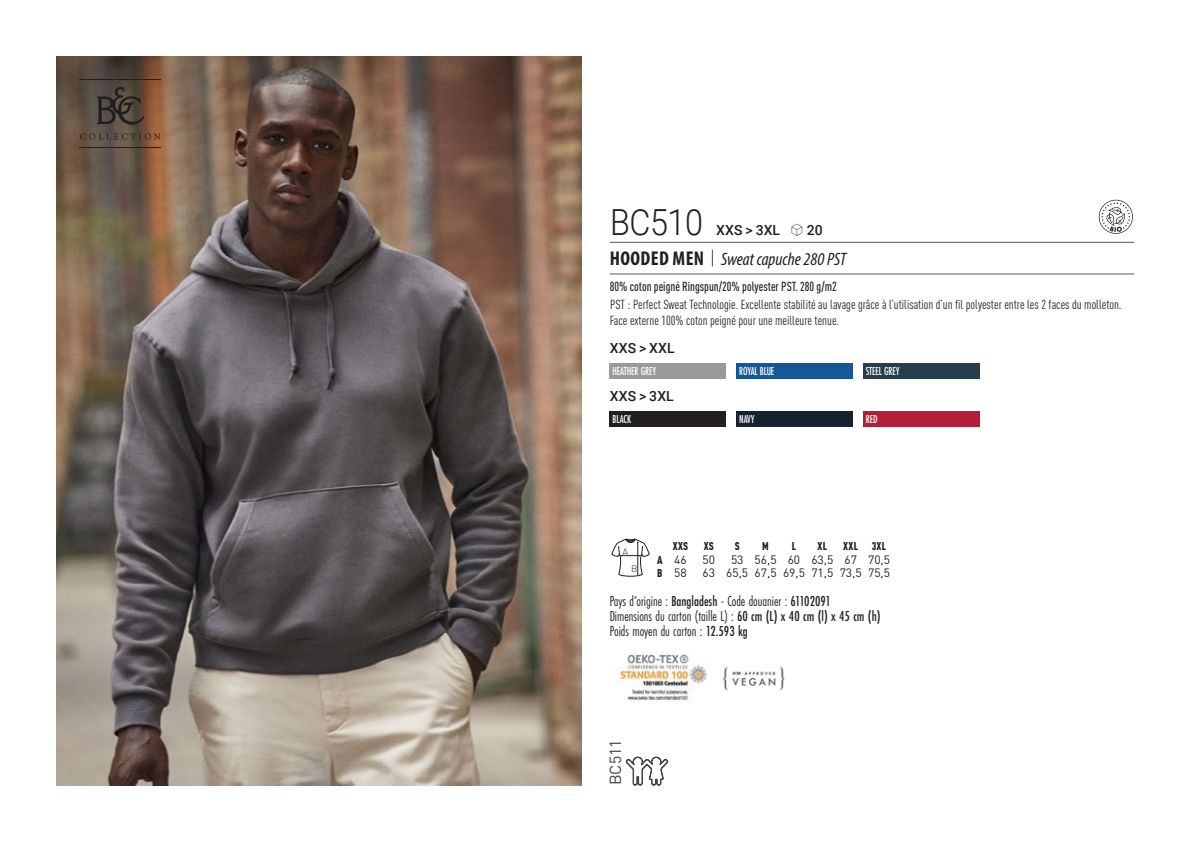
<style>
.page{position:relative;width:1191px;height:842px;background:#fff}
.page>*{position:absolute;margin:0;border:0;box-sizing:border-box;transform-origin:0 0}
.t1{font:300 36px "Roboto";letter-spacing:-.015em;color:#231f20;scale:.9 1}
.t2{font:italic 18px "Myriad Variable Concept";color:#231f20}
.t3{font:16px "DIN Pro";color:#43444c}
.t4{font:15px "Futura PT Cond";color:#231f20;scale:.95 1}
.t5{font:500 14px "Roboto";letter-spacing:.005em;color:#231f20}
.t6{font:condensed 13px/16px "DIN Pro";color:#231f20}
.grammage_2020{font:500 condensed 13px "DIN Pro";color:#231f20;scale:.95 1}
._88_tailles_tab_maig{font:12px "DIN Pro";color:#231f20}
.Coloris_nuancier_bla{font:500 12px "Futura PT Cond";letter-spacing:-.01em;color:#fff;scale:.9 1}
._88_tailles_tab_maig-2{font:900 condensed 11.2px "DIN Pro";letter-spacing:.02em;color:#231f20;scale:.95 1}
.t7{font:300 9.2px "DIN";color:#231f20}
.s1{font-family:"Linotype Shapeshifter";font-weight:400;font-size:16px}
.s2{font-family:"Myriad Pro";font-weight:700;font-style:normal;font-stretch:condensed;font-size:20px}
.s3{font-family:"Roboto Condensed";font-weight:300;font-style:normal;font-size:20px}
.s4{font-weight:900;font-stretch:condensed;font-size:11.2px}
.s5{font-weight:500}
</style>
<div class="page">
<img style="left:57px;top:57px;width:524px;height:728px">
<hr style="left:79px;top:79px;width:82px;height:1px;background:#231f20">
<hr style="left:79px;top:147px;width:82px;height:1px;background:#231f20">
<svg style="left:80px;top:133px;width:80px;height:7px"></svg>
<svg style="left:97px;top:87px;width:47px;height:38px;background:#473e37"></svg>
<div style="left:609px;top:364px;width:117px;height:15px;background:#989a9c"></div>
<div style="left:736px;top:364px;width:116px;height:15px;background:#145897"></div>
<div style="left:863px;top:364px;width:116px;height:15px;background:#283e4b"></div>
<div style="left:609px;top:412px;width:117px;height:15px;background:#231f20"></div>
<div style="left:736px;top:412px;width:116px;height:15px;background:#172231"></div>
<div style="left:863px;top:412px;width:116px;height:15px;background:#b61e37"></div>
<svg style="left:626px;top:757px;width:41px;height:28px"></svg>
<svg style="left:1098px;top:200px;width:34px;height:34px"></svg>
<svg style="left:611px;top:539px;width:38px;height:37px"></svg>
<img style="left:619px;top:654px;width:87px;height:47px">
<img style="left:722px;top:667px;width:63px;height:24px">
<hr style="left:609px;top:242px;width:525px;height:1px;background:#57585a">
<hr style="left:609px;top:274px;width:525px;height:1px;background:#57585a">
<p class="t1" style="left:610px;top:197px;width:105px">BC510</p>
<p class="t5" style="left:716px;top:220px;width:108px">XXS &gt; 3XL <span class="s1">S</span> 20</p>
<p class="t2" style="left:610px;top:249px;width:238px"><span class="s2">HOODED MEN</span> <span class="s3">|</span> Sweat capuche 280 PST</p>
<p class="grammage_2020" style="left:609px;top:277px;width:241px">80% coton peigné Ringspun/20% polyester PST. 280 g/m2</p>
<p class="t6" style="left:609px;top:296px;width:513px">PST : Perfect Sweat Technologie. Excellente stabilité au lavage grâce à l’utilisation d’un fil polyester entre les 2 faces du molleton.<br>Face externe 100% coton peigné pour une meilleure tenue.</p>
<p class="t5" style="left:610px;top:338px;width:66px">XXS &gt; XXL</p>
<p class="Coloris_nuancier_bla" style="left:612px;top:364px;width:50px">HEATHER GREY</p>
<p class="Coloris_nuancier_bla" style="left:739px;top:364px;width:41px">ROYAL BLUE</p>
<p class="Coloris_nuancier_bla" style="left:866px;top:364px;width:39px">STEEL GREY</p>
<p class="t5" style="left:610px;top:386px;width:65px">XXS &gt; 3XL</p>
<p class="Coloris_nuancier_bla" style="left:612px;top:412px;width:22px">BLACK</p>
<p class="Coloris_nuancier_bla" style="left:739px;top:412px;width:18px">NAVY</p>
<p class="Coloris_nuancier_bla" style="left:866px;top:412px;width:15px">RED</p>
<p class="t7" style="left:622px;top:546px;width:7px">A</p>
<p class="t7" style="left:631px;top:563px;width:8px">B</p>
<p class="_88_tailles_tab_maig-2" style="left:673px;top:538px;width:18px">XXS</p>
<p class="_88_tailles_tab_maig-2" style="left:704px;top:538px;width:12px">XS</p>
<p class="_88_tailles_tab_maig-2" style="left:734px;top:538px;width:7px">S</p>
<p class="_88_tailles_tab_maig-2" style="left:762px;top:538px;width:8px">M</p>
<p class="_88_tailles_tab_maig-2" style="left:791px;top:538px;width:6px">L</p>
<p class="_88_tailles_tab_maig-2" style="left:817px;top:538px;width:12px">XL</p>
<p class="_88_tailles_tab_maig-2" style="left:843px;top:538px;width:46px">XXL 3XL</p>
<p class="_88_tailles_tab_maig" style="left:657px;top:550px;width:31px"><span class="s4">A</span> 46</p>
<p class="_88_tailles_tab_maig" style="left:702px;top:550px;width:14px">50</p>
<p class="_88_tailles_tab_maig" style="left:731px;top:550px;width:160px">53 56,5 60 63,5 67 70,5</p>
<p class="_88_tailles_tab_maig" style="left:657px;top:564px;width:31px"><span class="s4">B</span> 58</p>
<p class="_88_tailles_tab_maig" style="left:702px;top:564px;width:189px">63 65,5 67,5 69,5 71,5 73,5 75,5</p>
<p class="t4" style="left:609px;top:592px;width:234px">Pays d’origine : <span class="s5">Bangladesh</span> - Code douanier : <span class="s5">61102091</span></p>
<p class="t4" style="left:609px;top:607px;width:287px">Dimensions du carton (taille L) : <span class="s5">60 cm (L) x 40 cm (l) x 45 cm (h)</span></p>
<p class="t4" style="left:609px;top:622px;width:147px">Poids moyen du carton : <span class="s5">12.593 kg</span></p>
<p class="t3" style="left:602px;top:785px;width:47px;rotate:-90deg">BC511</p>
</div>
